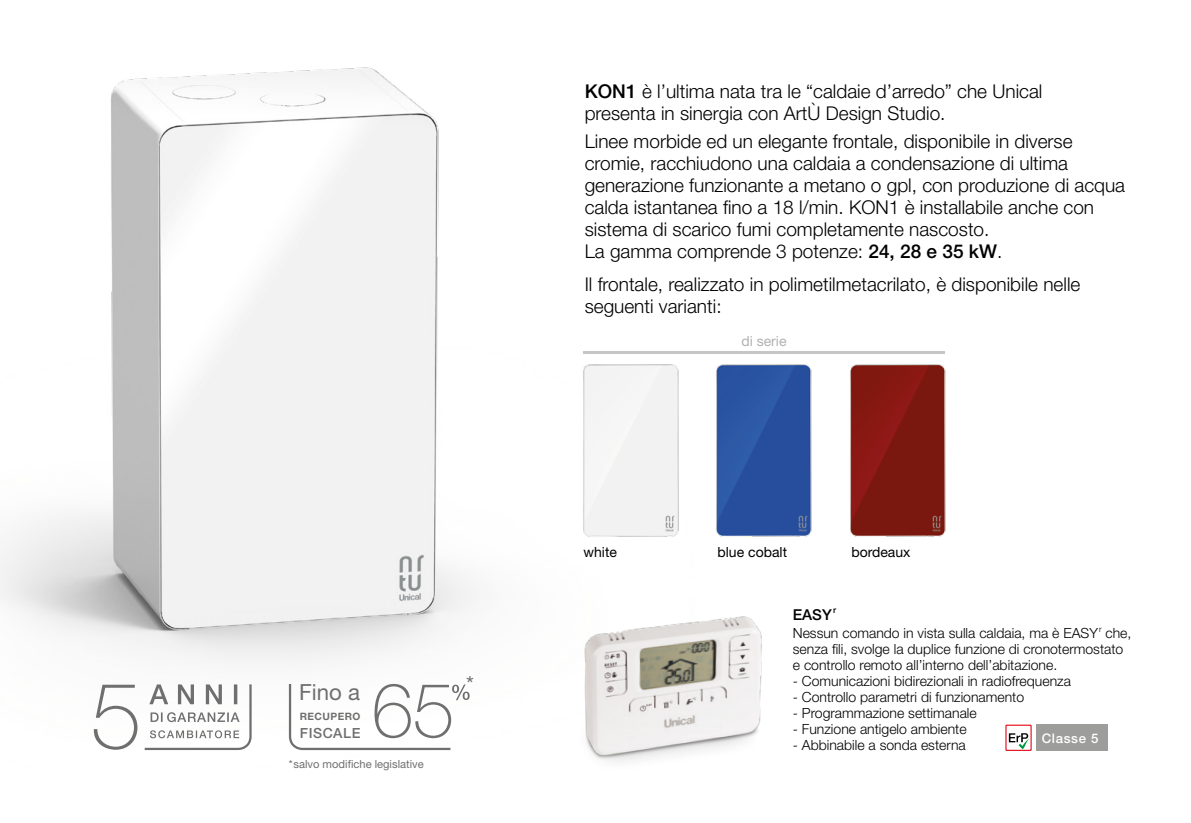
<style>
.page{position:relative;width:1191px;height:823px;background:#fff}
.page>*{position:absolute;margin:0;border:0;box-sizing:border-box;transform-origin:0 0}
.t1{font:22.2px "Helvetica Neue";color:#706f6f}
.t2{font:300 19px/22px "Helvetica Neue";color:#000}
.t3{font:500 15px "Helvetica Neue";color:#000}
.t4{font:300 14px/16px "Helvetica Neue";color:#000}
.t5{font:14px "Helvetica Neue";color:#000}
.t6{font:14px "Helvetica Neue";color:#b3b2b2}
.t7{font:500 14px "Helvetica Neue";letter-spacing:.04em;color:#706f6f}
.t8{font:500 13.2px "Helvetica Neue";letter-spacing:.05em;color:#fff}
.t9{font:11.2px "Helvetica Neue";color:#706f6f}
.t10{font:700 10.2px "Helvetica Neue";letter-spacing:.045em;color:#706f6f}
.s1{font-weight:500}
</style>
<div class="page">
<img style="left:1px;top:67px;width:710px;height:632px">
<img style="left:530px;top:536px;width:232px;height:226px">
<img style="left:573px;top:354px;width:115px;height:188px">
<img style="left:706px;top:354px;width:106px;height:188px">
<img style="left:850px;top:364px;width:96px;height:173px">
<hr style="left:583px;top:351px;width:361px;height:2px;background:#c6c6c6">
<img style="left:0;top:0;width:1px;height:822px">
<div style="left:1036px;top:724px;width:71px;height:26px;background:#9d9d9c"></div>
<svg style="left:1005px;top:724px;width:26px;height:26px"></svg>
<div style="left:1006px;top:725px;width:24px;height:24px;background:#fff"></div>
<svg style="left:1008px;top:733px;width:22px;height:15px"></svg>
<svg style="left:93px;top:681px;width:160px;height:69px"></svg>
<svg style="left:288px;top:681px;width:181px;height:70px"></svg>
<p class="t1" style="left:299px;top:678px;width:62px">Fino a</p>
<p class="t10" style="left:300px;top:709px;width:62px">RECUPERO</p>
<p class="t7" style="left:300px;top:724px;width:62px">FISCALE</p>
<p class="t9" style="left:289px;top:756px;width:136px">*salvo modifiche legislative</p>
<p class="t1" style="left:466px;top:670px;width:9px">*</p>
<p class="t2" style="left:584px;top:80px;width:459px"><span class="s1">KON1</span> è l’ultima nata tra le “caldaie d’arredo” che Unical</p>
<p class="t2" style="left:584px;top:102px;width:362px">presenta in sinergia con ArtÙ Design Studio.</p>
<p class="t2" style="left:584px;top:129px;width:542px">Linee morbide ed un elegante frontale, disponibile in diverse cromie, racchiudono una caldaia a condensazione di ultima generazione funzionante a metano o gpl, con produzione di acqua calda istantanea fino a 18 l/min. KON1 è installabile anche con sistema di scarico fumi completamente nascosto.</p>
<p class="t2" style="left:584px;top:239px;width:419px">La gamma comprende 3 potenze: <span class="s1">24, 28 e 35 kW</span>.</p>
<p class="t2" style="left:584px;top:273px;width:497px">Il frontale, realizzato in polimetilmetacrilato, è disponibile nelle seguenti varianti:</p>
<p class="t6" style="left:741px;top:332px;width:47px">di serie</p>
<p class="t5" style="left:583px;top:543px;width:35px">white</p>
<p class="t5" style="left:717px;top:543px;width:71px">blue cobalt</p>
<p class="t5" style="left:851px;top:543px;width:61px">bordeaux</p>
<p class="t3" style="left:793px;top:605px;width:45px">EASY <sup>r</sup></p>
<p class="t4" style="left:793px;top:624px;width:340px">Nessun comando in vista sulla caldaia, ma è EASY<sup>r</sup> che, senza fili, svolge la duplice funzione di cronotermostato e controllo remoto all’interno dell’abitazione.</p>
<p class="t4" style="left:793px;top:672px;width:280px">- Comunicazioni bidirezionali in radiofrequenza</p>
<p class="t4" style="left:793px;top:688px;width:233px">- Controllo parametri di funzionamento</p>
<p class="t4" style="left:793px;top:704px;width:185px">- Programmazione settimanale</p>
<p class="t4" style="left:793px;top:720px;width:175px">- Funzione antigelo ambiente</p>
<p class="t4" style="left:793px;top:736px;width:174px">- Abbinabile a sonda esterna</p>
<p class="t8" style="left:1041px;top:729px;width:58px">Classe 5</p>
</div>
